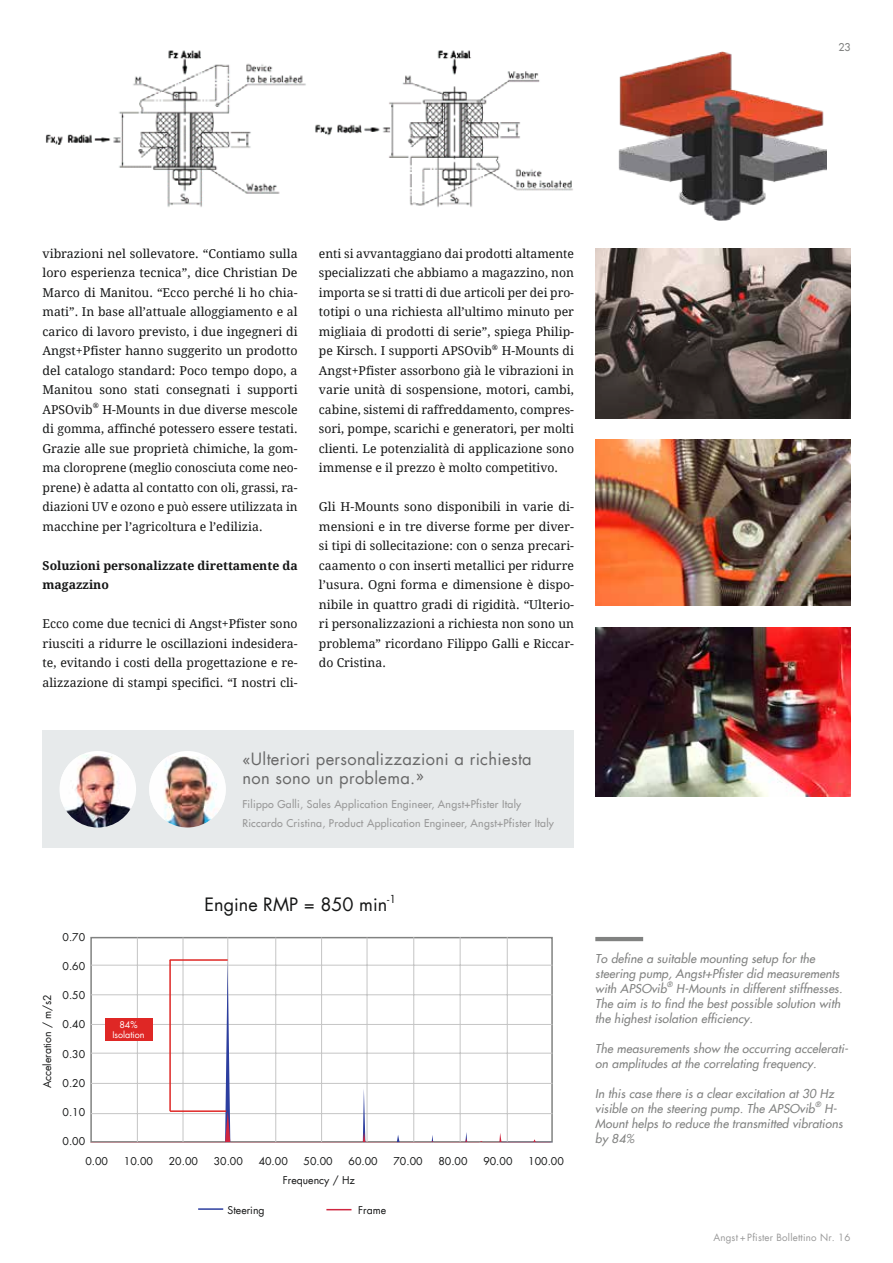
<style>
.page{position:relative;width:893px;height:1263px;background:#fff}
.page>*{position:absolute;margin:0;border:0;box-sizing:border-box;transform-origin:0 0}
.t1{font:18px "Futura LT";color:#151616}
.t2{font:16.5px/19.5px "Futura LT";letter-spacing:.02em;color:#686868}
.t3{font:12.15px/19.5px "Droid Serif";color:#151616;text-align:justify}
.t4{font:700 12.15px/19.5px "Droid Serif";color:#151616}
.t5{font:italic 12px/15px "Futura LT";letter-spacing:.01em;color:#818281}
.t6{font:10.8px "Futura LT";color:#151616}
.t7{font:10.5px "Futura LT";color:#151616}
.t8{font:10.5px/19.2px "Futura LT";letter-spacing:.025em;color:#999}
.t9{font:10.5px "Futura LT";color:#818281}
.t10{font:9.75px "Futura LT";letter-spacing:.02em;color:#999}
.t11{font:9px/9.8px "Futura LT";color:#fff;text-align:center}
.t12{font:italic 7.2px "Futura LT";color:#818281}
</style>
<div class="page">
<img style="left:619px;top:51px;width:208px;height:169px">
<img style="left:595px;top:440px;width:255px;height:165px">
<img style="left:595px;top:249px;width:255px;height:169px">
<img style="left:595px;top:627px;width:255px;height:169px">
<img style="left:45px;top:50px;width:528px;height:157px">
<div style="left:90px;top:937px;width:463px;height:205px;border:2px solid #818281"></div>
<hr style="left:137px;top:937px;width:1px;height:205px;background:#c5c5c5">
<hr style="left:91px;top:965px;width:461px;height:1px;background:#c5c5c5">
<hr style="left:91px;top:994px;width:461px;height:1px;background:#c5c5c5">
<hr style="left:91px;top:1024px;width:461px;height:1px;background:#c5c5c5">
<hr style="left:91px;top:1053px;width:461px;height:1px;background:#c5c5c5">
<hr style="left:91px;top:1083px;width:461px;height:1px;background:#c5c5c5">
<hr style="left:183px;top:937px;width:1px;height:205px;background:#c5c5c5">
<hr style="left:275px;top:937px;width:1px;height:205px;background:#c5c5c5">
<hr style="left:321px;top:937px;width:1px;height:205px;background:#c5c5c5">
<hr style="left:367px;top:937px;width:1px;height:205px;background:#c5c5c5">
<hr style="left:413px;top:937px;width:1px;height:205px;background:#c5c5c5">
<hr style="left:460px;top:937px;width:1px;height:205px;background:#c5c5c5">
<hr style="left:507px;top:937px;width:1px;height:205px;background:#c5c5c5">
<hr style="left:227px;top:937px;width:1px;height:205px;background:#c5c5c5">
<svg style="left:225px;top:960px;width:327px;height:182px"></svg>
<svg style="left:91px;top:1111px;width:460px;height:31px"></svg>
<hr style="left:170px;top:959px;width:58px;height:2px;background:#df2725">
<hr style="left:170px;top:1110px;width:56px;height:2px;background:#df2725">
<hr style="left:169px;top:960px;width:2px;height:151px;background:#df2725">
<div style="left:105px;top:1018px;width:47px;height:23px;background:#df2725"></div>
<svg style="left:326px;top:1209px;width:25px;height:1px"></svg>
<hr style="left:198px;top:1208px;width:25px;height:2px;background:#2c3e9f">
<hr style="left:595px;top:937px;width:48px;height:4px;background:#818281">
<div style="left:43px;top:731px;width:531px;height:117px;background:#e7eaeb"></div>
<div style="left:149px;top:751px;width:77px;height:76px;background:#fff;border-radius:50%"></div>
<img style="left:149px;top:756px;width:77px;height:71px">
<img style="left:61px;top:754px;width:73px;height:73px">
<p class="t9" style="left:838px;top:40px;width:14px">23</p>
<p class="t3" style="left:43px;top:244px;width:257px">vibrazioni nel sollevatore. “Contiamo sulla loro esperienza tecnica”, dice Christian De Marco di Manitou. “Ecco perché li ho chia&shy;mati”. In base all’attuale alloggiamento e al carico di lavoro previsto, i due ingegneri di Angst+Pfister hanno suggerito un prodotto del catalogo standard: Poco tempo dopo, a Manitou sono stati consegnati i supporti APSOvib<sup>®</sup> H-Mounts in due diverse mescole di gomma, affinché potessero essere testati.<br>Grazie alle sue proprietà chimiche, la gom&shy;ma cloroprene (meglio conosciuta come neo&shy;prene) è adatta al contatto con oli, grassi, ra&shy;diazioni UV e ozono e può essere utilizzata in macchine per l’agricoltura e l’edilizia.</p>
<p class="t4" style="left:43px;top:556px;width:257px">Soluzioni personalizzate direttamente da magazzino</p>
<p class="t3" style="left:43px;top:614px;width:257px">Ecco come due tecnici di Angst+Pfister sono riusciti a ridurre le oscillazioni indesidera&shy;te, evitando i costi della progettazione e re&shy;alizzazione di stampi specifici. “I nostri cli-</p>
<p class="t3" style="left:319px;top:244px;width:257px">enti si avvantaggiano dai prodotti altamente specializzati che abbiamo a magazzino, non importa se si tratti di due articoli per dei pro&shy;totipi o una richiesta all’ultimo minuto per migliaia di prodotti di serie”, spiega Philip&shy;pe Kirsch. I supporti APSOvib<sup>®</sup> H-Mounts di Angst+Pfister assorbono già le vibrazioni in varie unità di sospensione, motori, cambi, cabine, sistemi di raffreddamento, compres&shy;sori, pompe, scarichi e generatori, per molti clienti. Le potenzialità di applicazione sono immense e il prezzo è molto competitivo.</p>
<p class="t3" style="left:319px;top:497px;width:257px">Gli H-Mounts sono disponibili in varie di&shy;mensioni e in tre diverse forme per diver&shy;si tipi di sollecitazione: con o senza precari&shy;caamento o con inserti metallici per ridurre l’usura. Ogni forma e dimensione è dispo&shy;nibile in quattro gradi di rigidità. “Ulterio&shy;ri personalizzazioni a richiesta non sono un problema” ricordano Filippo Galli e Riccar&shy;do Cristina.</p>
<h2 class="t2" style="left:242px;top:749px;width:291px">«Ulteriori personalizzazioni a richiesta non sono un problema.»</h2>
<p class="t8" style="left:242px;top:794px;width:313px">Filippo Galli, Sales Application Engineer, Angst+Pfister Italy<br>Riccardo Cristina, Product Application Engineer, Angst+Pfister Italy</p>
<p class="t7" style="left:41px;top:1088px;width:96px;rotate:-90deg">Acceleration / m/s2</p>
<p class="t7" style="left:63px;top:930px;width:24px">0.70</p>
<p class="t7" style="left:63px;top:959px;width:24px">0.60</p>
<p class="t7" style="left:63px;top:988px;width:24px">0.50</p>
<p class="t7" style="left:63px;top:1018px;width:24px">0.40</p>
<p class="t7" style="left:63px;top:1047px;width:24px">0.30</p>
<p class="t7" style="left:63px;top:1076px;width:24px">0.20</p>
<p class="t7" style="left:63px;top:1105px;width:24px">0.10</p>
<p class="t7" style="left:63px;top:1135px;width:24px">0.00</p>
<p class="t11" style="left:112px;top:1020px;width:34px">84%<br>Isolation</p>
<h1 class="t1" style="left:205px;top:893px;width:184px">Engine RMP = 850 min</h1>
<p class="t6" style="left:387px;top:892px;width:10px">-1</p>
<p class="t7" style="left:85px;top:1154px;width:24px">0.00</p>
<p class="t7" style="left:124px;top:1154px;width:31px">10.00</p>
<p class="t7" style="left:169px;top:1154px;width:31px">20.00</p>
<p class="t7" style="left:214px;top:1154px;width:31px">30.00</p>
<p class="t7" style="left:259px;top:1154px;width:31px">40.00</p>
<p class="t7" style="left:304px;top:1154px;width:31px">50.00</p>
<p class="t7" style="left:349px;top:1154px;width:31px">60.00</p>
<p class="t7" style="left:393px;top:1154px;width:31px">70.00</p>
<p class="t7" style="left:438px;top:1154px;width:31px">80.00</p>
<p class="t7" style="left:483px;top:1154px;width:31px">90.00</p>
<p class="t7" style="left:528px;top:1154px;width:37px">100.00</p>
<p class="t7" style="left:283px;top:1174px;width:74px">Frequency / Hz</p>
<p class="t7" style="left:227px;top:1203px;width:39px">Steering</p>
<p class="t7" style="left:358px;top:1203px;width:30px">Frame</p>
<p class="t5" style="left:595px;top:951px;width:246px">To define a suitable mounting setup for the steering pump, Angst+Pfister did measurements with APSOvib</p>
<p class="t12" style="left:667px;top:980px;width:7px">®</p>
<p class="t5" style="left:595px;top:981px;width:249px;text-indent:81px">H-Mounts in different stiffnesses.<br>The aim is to find the best possible solution with the highest isolation efficiency.</p>
<p class="t5" style="left:595px;top:1041px;width:254px">The measurements show the occurring accelerati&shy;on amplitudes at the correlating frequency.</p>
<p class="t5" style="left:595px;top:1086px;width:249px">In this case there is a clear excitation at 30 Hz visible on the steering pump. The APSOvib<sup>®</sup> H-Mount helps to reduce the transmitted vibrations by 84%</p>
<p class="t10" style="left:713px;top:1231px;width:139px">Angst + Pfister Bollettino Nr. 16</p>
</div>
